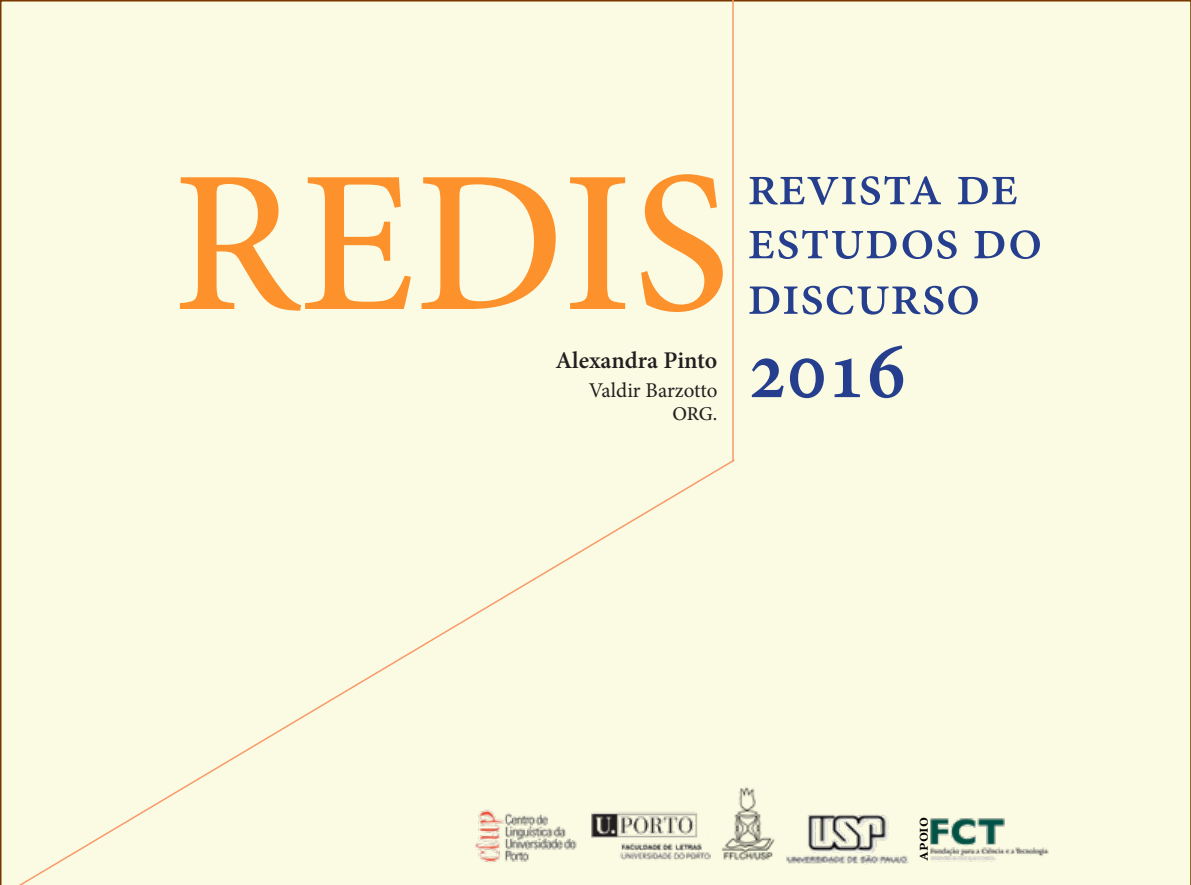
<style>
.page{position:relative;width:1191px;height:885px;background:#fff}
.page>*{position:absolute;margin:0;border:0;box-sizing:border-box;transform-origin:0 0}
.t1{font:500 202.5px "Minion Pro";color:#fd912b}
.t2{font:600 85.05px "Minion Pro";color:#253f8e;scale:.92 1}
.t3{font:500 58.5px/54px "Minion Pro";color:#253f8e}
.t4{font:600 24px "Minion Pro";color:#231f20}
.t5{font:21px "Minion Pro";color:#231f20}
.t6{font:500 19.5px "Minion Pro";color:#231f20}
.t7{font:600 16.5px "Minion Pro";color:#000}
</style>
<div class="page">
<div style="left:0;top:0;width:1191px;height:884px;background:#fbfbe3"></div>
<div style="left:15px;top:458px;width:721px;height:426px;background:#fbfbe3"></div>
<hr style="left:732px;top:0;width:1px;height:461px;background:#f89a69">
<img style="left:707px;top:784px;width:80px;height:79px">
<img style="left:785px;top:814px;width:124px;height:49px">
<img style="left:585px;top:809px;width:132px;height:54px">
<img style="left:468px;top:806px;width:117px;height:57px">
<img style="left:926px;top:814px;width:125px;height:49px">
<p class="t1" style="left:172px;top:107px;width:559px">REDIS</p>
<p class="t3" style="left:747px;top:159px;width:297px">revista de estudos do</p>
<p class="t3" style="left:747px;top:268px;width:235px">discurso</p>
<p class="t2" style="left:747px;top:311px;width:174px">2016</p>
<p class="t4" style="left:555px;top:343px;width:163px">Alexandra Pinto</p>
<p class="t5" style="left:589px;top:376px;width:130px">Valdir Barzotto</p>
<p class="t6" style="left:672px;top:401px;width:47px">ORG.</p>
<p class="t7" style="left:911px;top:861px;width:46px;rotate:-90deg">apoio</p>
</div>
